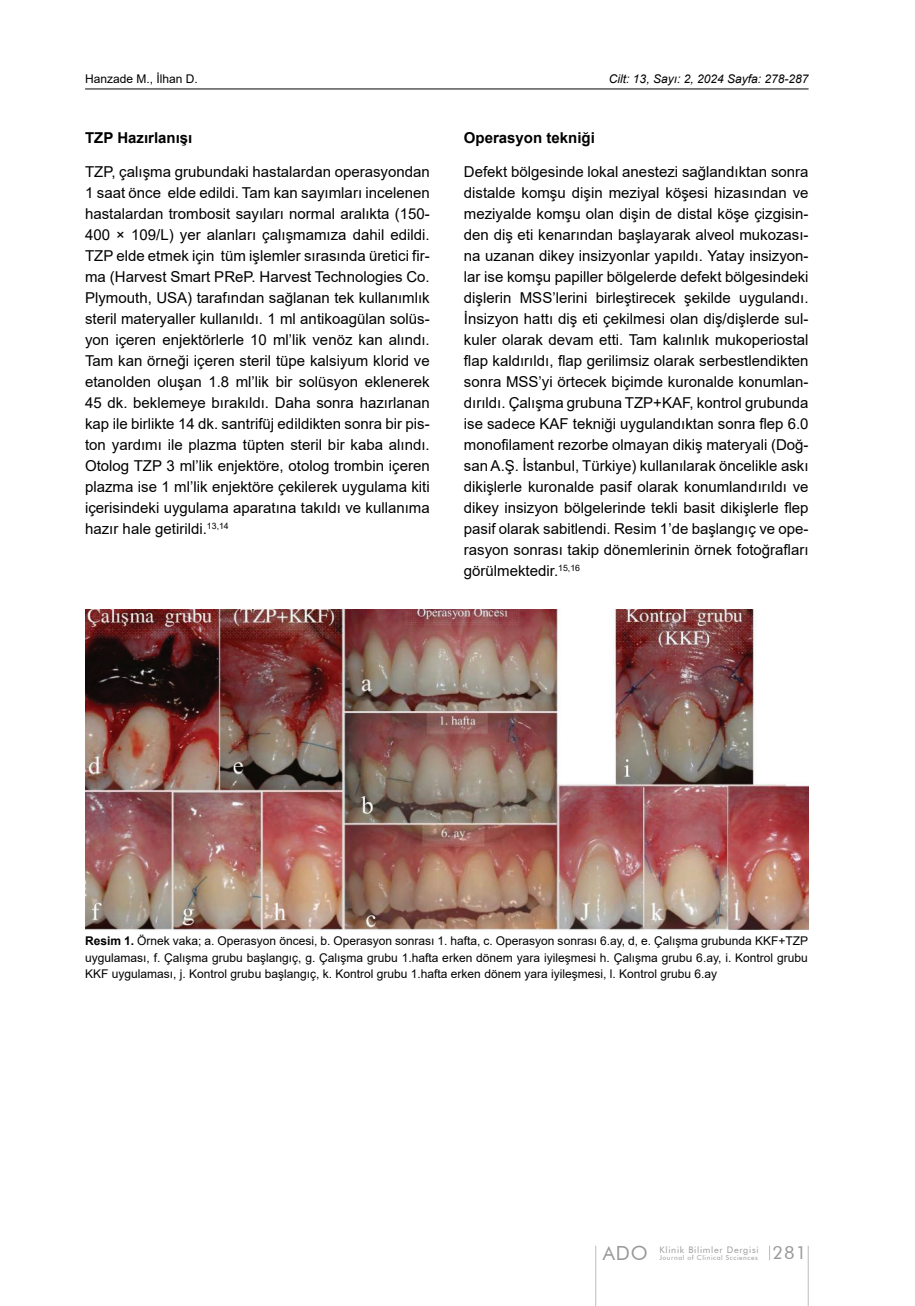
<style>
.page{position:relative;width:915px;height:1306px;background:#fff}
.page>*{position:absolute;margin:0;border:0;box-sizing:border-box;transform-origin:0 0}
.t1{font:18px "Futura BT";color:#999}
.t2{font:15px/21px "Arial";color:#000;text-align:justify}
.t3{font:700 15px "Arial";color:#000}
.t4{font:12px/16.5px "Arial";color:#000;text-align:justify}
.t5{font:italic 12px "Arial";color:#000}
.t6{font:9px "Futura BT";letter-spacing:.08em;color:#999}
.t7{font:6.75px "Futura BT";letter-spacing:.08em;color:#999}
.s1{font-weight:700}
.s2{font-size:19.5px}
</style>
<div class="page">
<hr style="left:85px;top:89px;width:723px;height:1px;background:#040503">
<hr style="left:595px;top:1245px;width:1px;height:60px;background:#bbbcc1">
<hr style="left:807px;top:1245px;width:1px;height:60px;background:#bbbcc1">
<img style="left:85px;top:609px;width:723px;height:321px">
<p class="t4" style="left:85px;top:71px;width:114px">Hanzade M., İlhan D.</p>
<p class="t5" style="left:608px;top:71px;width:201px">Cilt: 13, Sayı: 2, 2024 Sayfa: 278-287</p>
<p class="t3" style="left:85px;top:127px;width:109px">TZP Hazırlanışı</p>
<p class="t2" style="left:85px;top:161px;width:346px">TZP, çalışma grubundaki hastalardan operasyondan 1 saat önce elde edildi. Tam kan sayımları incelenen hastalardan trombosit sayıları normal aralıkta (150- 400 × 109/L) yer alanları çalışmamıza dahil edildi.<br>TZP elde etmek için tüm işlemler sırasında üretici fir&shy;ma (Harvest Smart PReP. Harvest Technologies Co.<br>Plymouth, USA) tarafından sağlanan tek kullanımlık steril materyaller kullanıldı. 1 ml antikoagülan solüs&shy;yon içeren enjektörlerle 10 ml’lik venöz kan alındı.<br>Tam kan örneği içeren steril tüpe kalsiyum klorid ve etanolden oluşan 1.8 ml’lik bir solüsyon eklenerek 45 dk. beklemeye bırakıldı. Daha sonra hazırlanan kap ile birlikte 14 dk. santrifüj edildikten sonra bir pis&shy;ton yardımı ile plazma tüpten steril bir kaba alındı.<br>Otolog TZP 3 ml’lik enjektöre, otolog trombin içeren plazma ise 1 ml’lik enjektöre çekilerek uygulama kiti içerisindeki uygulama aparatına takıldı ve kullanıma hazır hale getirildi.<sup>13,14</sup></p>
<p class="t3" style="left:463px;top:127px;width:132px">Operasyon tekniği</p>
<p class="t2" style="left:463px;top:161px;width:346px">Defekt bölgesinde lokal anestezi sağlandıktan sonra distalde komşu dişin meziyal köşesi hizasından ve meziyalde komşu olan dişin de distal köşe çizgisin&shy;den diş eti kenarından başlayarak alveol mukozası&shy;na uzanan dikey insizyonlar yapıldı. Yatay insizyon&shy;lar ise komşu papiller bölgelerde defekt bölgesindeki dişlerin MSS’lerini birleştirecek şekilde uygulandı.<br>İnsizyon hattı diş eti çekilmesi olan diş/dişlerde sul&shy;kuler olarak devam etti. Tam kalınlık mukoperiostal flap kaldırıldı, flap gerilimsiz olarak serbestlendikten sonra MSS’yi örtecek biçimde kuronalde konumlan&shy;dırıldı. Çalışma grubuna TZP+KAF, kontrol grubunda ise sadece KAF tekniği uygulandıktan sonra flep 6.0 monofilament rezorbe olmayan dikiş materyali (Doğ&shy;san A.Ş. İstanbul, Türkiye) kullanılarak öncelikle askı dikişlerle kuronalde pasif olarak konumlandırıldı ve dikey insizyon bölgelerinde tekli basit dikişlerle flep pasif olarak sabitlendi. Resim 1’de başlangıç ve ope&shy;rasyon sonrası takip dönemlerinin örnek fotoğrafları görülmektedir.<sup>15,16</sup></p>
<p class="t4" style="left:85px;top:932px;width:724px"><span class="s1">Resim 1.</span> Örnek vaka; a. Operasyon öncesi, b. Operasyon sonrası 1. hafta, c. Operasyon sonrası 6.ay, d, e. Çalışma grubunda KKF+TZP uygulaması, f. Çalışma grubu başlangıç, g. Çalışma grubu 1.hafta erken dönem yara iyileşmesi h. Çalışma grubu 6.ay, i. Kontrol grubu KKF uygulaması, j. Kontrol grubu başlangıç, k. Kontrol grubu 1.hafta erken dönem yara iyileşmesi, l. Kontrol grubu 6.ay</p>
<p class="t6" style="left:602px;top:1243px;width:157px"><span class="s2">ADO</span> Klinik Bilimler Dergisi</p>
<p class="t7" style="left:659px;top:1253px;width:100px">Journal of Clinical Scciences</p>
<p class="t1" style="left:772px;top:1242px;width:36px">281</p>
</div>
